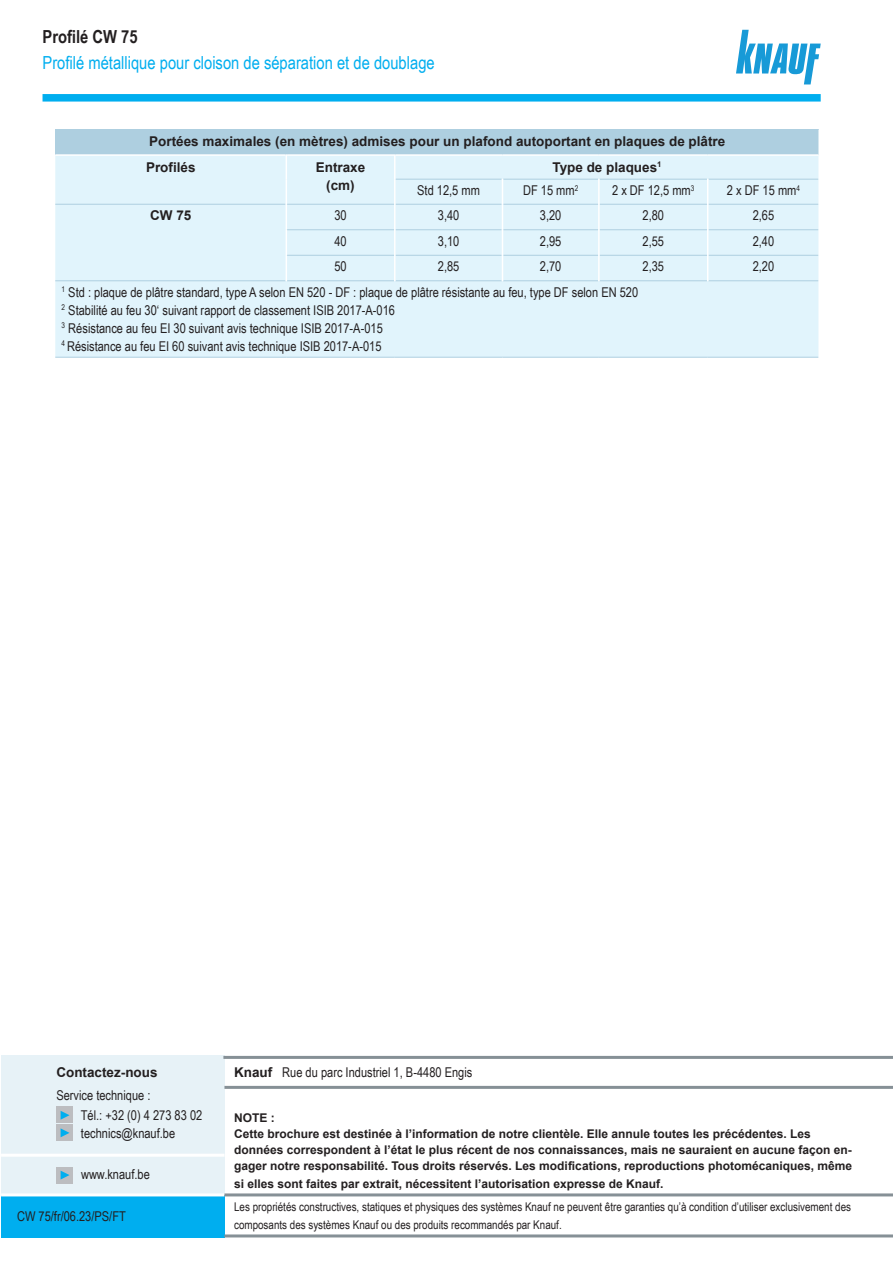
<style>
.page{position:relative;width:893px;height:1263px;background:#fff}
.page>*{position:absolute;margin:0;border:0;box-sizing:border-box;transform-origin:0 0}
.t1{font:18px "Arial Narrow";color:#00aeef}
.t2{font:700 18px "Arial Narrow";color:#231f20}
.Tab_Text_TB{font:13.5px "Arial Narrow";color:#231f20}
.Tab_Kopf_TB{font:13.5px "Arial Narrow";color:#231f20}
.Tab_Kopf_TB-2{font:700 13.5px "Arial";color:#231f20}
.Tab_Text_TB-2{font:700 13.5px/18px "Arial";color:#231f20;text-align:center}
.Tab_Kopf_TB-3{font:700 12px/16px "Arial";color:#231f20}
.Tab_Kopf_TB-4{font:12px/18px "Arial Narrow";color:#231f20}
.s1{font-family:"Arial";font-weight:700}
</style>
<div class="page">
<div style="left:1px;top:1056px;width:223px;height:139px;background:#e7f2f7"></div>
<div style="left:1px;top:1195px;width:223px;height:42px;background:#00aeef"></div>
<hr style="left:1px;top:1154px;width:223px;height:3px;background:#fff">
<hr style="left:1px;top:1193px;width:223px;height:3px;background:#fff">
<hr style="left:223px;top:1056px;width:670px;height:3px;background:#869096">
<hr style="left:224px;top:1086px;width:669px;height:3px;background:#869096">
<hr style="left:224px;top:1193px;width:669px;height:3px;background:#869096">
<hr style="left:224px;top:1234px;width:669px;height:3px;background:#869096">
<div style="left:56px;top:1106px;width:16px;height:16px;background:#bcbdc0"></div>
<div style="left:56px;top:1125px;width:16px;height:16px;background:#bcbdc0"></div>
<div style="left:56px;top:1167px;width:16px;height:16px;background:#bcbdc0"></div>
<svg style="left:61px;top:1111px;width:9px;height:9px"></svg>
<svg style="left:61px;top:1128px;width:9px;height:9px"></svg>
<svg style="left:61px;top:1171px;width:9px;height:8px"></svg>
<svg style="left:736px;top:30px;width:85px;height:54px"></svg>
<div style="left:43px;top:94px;width:778px;height:8px;background:#00aeef"></div>
<div style="left:55px;top:130px;width:764px;height:25px;background:#aecfe0"></div>
<div style="left:55px;top:156px;width:763px;height:201px;background:#e1f4fc"></div>
<hr style="left:395px;top:179px;width:107px;height:1px;background:#aecfe0">
<hr style="left:503px;top:179px;width:95px;height:1px;background:#aecfe0">
<hr style="left:600px;top:179px;width:107px;height:1px;background:#aecfe0">
<hr style="left:708px;top:179px;width:110px;height:1px;background:#aecfe0">
<hr style="left:55px;top:204px;width:231px;height:1px;background:#aecfe0">
<hr style="left:287px;top:204px;width:107px;height:1px;background:#aecfe0">
<hr style="left:395px;top:204px;width:107px;height:1px;background:#aecfe0">
<hr style="left:503px;top:204px;width:95px;height:1px;background:#aecfe0">
<hr style="left:600px;top:204px;width:107px;height:1px;background:#aecfe0">
<hr style="left:708px;top:204px;width:110px;height:1px;background:#aecfe0">
<hr style="left:287px;top:229px;width:107px;height:1px;background:#aecfe0">
<hr style="left:395px;top:229px;width:107px;height:1px;background:#aecfe0">
<hr style="left:503px;top:229px;width:95px;height:1px;background:#aecfe0">
<hr style="left:600px;top:229px;width:107px;height:1px;background:#aecfe0">
<hr style="left:708px;top:229px;width:110px;height:1px;background:#aecfe0">
<hr style="left:287px;top:255px;width:107px;height:1px;background:#aecfe0">
<hr style="left:395px;top:255px;width:107px;height:1px;background:#aecfe0">
<hr style="left:503px;top:255px;width:95px;height:1px;background:#aecfe0">
<hr style="left:600px;top:255px;width:107px;height:1px;background:#aecfe0">
<hr style="left:708px;top:255px;width:110px;height:1px;background:#aecfe0">
<hr style="left:55px;top:280px;width:231px;height:1px;background:#aecfe0">
<hr style="left:287px;top:280px;width:107px;height:1px;background:#aecfe0">
<hr style="left:395px;top:280px;width:107px;height:1px;background:#aecfe0">
<hr style="left:503px;top:280px;width:95px;height:1px;background:#aecfe0">
<hr style="left:600px;top:280px;width:107px;height:1px;background:#aecfe0">
<hr style="left:708px;top:280px;width:110px;height:1px;background:#aecfe0">
<hr style="left:55px;top:357px;width:231px;height:1px;background:#aecfe0">
<hr style="left:286px;top:357px;width:109px;height:1px;background:#aecfe0">
<hr style="left:395px;top:357px;width:107px;height:1px;background:#aecfe0">
<hr style="left:502px;top:357px;width:97px;height:1px;background:#aecfe0">
<hr style="left:599px;top:357px;width:109px;height:1px;background:#aecfe0">
<hr style="left:708px;top:357px;width:110px;height:1px;background:#aecfe0">
<hr style="left:55px;top:154px;width:231px;height:2px;background:#fff">
<hr style="left:287px;top:154px;width:107px;height:2px;background:#fff">
<hr style="left:395px;top:154px;width:107px;height:2px;background:#fff">
<hr style="left:502px;top:154px;width:97px;height:2px;background:#fff">
<hr style="left:599px;top:154px;width:109px;height:2px;background:#fff">
<hr style="left:708px;top:154px;width:110px;height:2px;background:#fff">
<svg style="left:286px;top:154px;width:1px;height:127px"></svg>
<svg style="left:394px;top:154px;width:1px;height:127px"></svg>
<hr style="left:818px;top:130px;width:2px;height:25px;background:#fff">
<hr style="left:598px;top:179px;width:2px;height:25px;background:#fff">
<hr style="left:598px;top:204px;width:2px;height:26px;background:#fff">
<hr style="left:598px;top:230px;width:2px;height:25px;background:#fff">
<svg style="left:502px;top:179px;width:1px;height:102px"></svg>
<hr style="left:598px;top:255px;width:2px;height:26px;background:#fff">
<svg style="left:707px;top:179px;width:1px;height:102px"></svg>
<p class="t2" style="left:43px;top:23px;width:97px">Profilé CW 75</p>
<p class="t1" style="left:43px;top:50px;width:394px">Profilé métallique pour cloison de séparation et de doublage</p>
<p class="Tab_Kopf_TB-2" style="left:149px;top:131px;width:578px">Portées maximales (en mètres) admises pour un plafond autoportant en plaques de plâtre</p>
<p class="Tab_Text_TB-2" style="left:146px;top:158px;width:51px">Profilés</p>
<p class="Tab_Text_TB-2" style="left:316px;top:158px;width:51px">Entraxe (cm)</p>
<p class="Tab_Text_TB-2" style="left:552px;top:158px;width:111px">Type de plaques<sup>1</sup></p>
<p class="Tab_Text_TB" style="left:417px;top:181px;width:64px">Std 12,5 mm</p>
<p class="Tab_Text_TB" style="left:523px;top:181px;width:57px">DF 15 mm<sup>2</sup></p>
<p class="Tab_Text_TB" style="left:612px;top:181px;width:84px">2 x DF 12,5 mm<sup>3</sup></p>
<p class="Tab_Text_TB" style="left:727px;top:181px;width:75px">2 x DF 15 mm<sup>4</sup></p>
<p class="Tab_Text_TB-2" style="left:150px;top:207px;width:43px">CW 75</p>
<p class="Tab_Text_TB" style="left:334px;top:206px;width:14px">30</p>
<p class="Tab_Text_TB" style="left:438px;top:206px;width:23px">3,40</p>
<p class="Tab_Text_TB" style="left:540px;top:206px;width:23px">3,20</p>
<p class="Tab_Text_TB" style="left:642px;top:206px;width:23px">2,80</p>
<p class="Tab_Text_TB" style="left:753px;top:206px;width:23px">2,65</p>
<p class="Tab_Text_TB" style="left:334px;top:231px;width:14px">40</p>
<p class="Tab_Text_TB" style="left:438px;top:231px;width:23px">3,10</p>
<p class="Tab_Text_TB" style="left:540px;top:231px;width:23px">2,95</p>
<p class="Tab_Text_TB" style="left:642px;top:231px;width:23px">2,55</p>
<p class="Tab_Text_TB" style="left:753px;top:231px;width:23px">2,40</p>
<p class="Tab_Text_TB" style="left:334px;top:257px;width:14px">50</p>
<p class="Tab_Text_TB" style="left:438px;top:257px;width:23px">2,85</p>
<p class="Tab_Text_TB" style="left:540px;top:257px;width:23px">2,70</p>
<p class="Tab_Text_TB" style="left:642px;top:257px;width:23px">2,35</p>
<p class="Tab_Text_TB" style="left:753px;top:257px;width:23px">2,20</p>
<p class="Tab_Text_TB" style="left:62px;top:282px;width:578px"><sup>1</sup> Std : plaque de plâtre standard, type A selon EN 520 - DF : plaque de plâtre résistante au feu, type DF selon EN 520</p>
<p class="Tab_Text_TB" style="left:62px;top:300px;width:335px"><sup>2</sup> Stabilité au feu 30‘ suivant rapport de classement ISIB 2017-A-016</p>
<p class="Tab_Text_TB" style="left:62px;top:318px;width:323px"><sup>3</sup> Résistance au feu EI 30 suivant avis technique ISIB 2017-A-015</p>
<p class="Tab_Text_TB" style="left:62px;top:336px;width:321px"><sup>4</sup> Résistance au feu EI 60 suivant avis technique ISIB 2017-A-015</p>
<p class="Tab_Kopf_TB-2" style="left:56px;top:1063px;width:103px">Contactez-nous</p>
<p class="Tab_Kopf_TB" style="left:56px;top:1085px;width:96px">Service technique :</p>
<p class="Tab_Kopf_TB" style="left:81px;top:1105px;width:123px">Tél.: +32 (0) 4 273 83 02</p>
<p class="Tab_Kopf_TB" style="left:81px;top:1123px;width:96px">technics@knauf.be</p>
<p class="Tab_Kopf_TB" style="left:81px;top:1164px;width:70px">www.knauf.be</p>
<p class="Tab_Kopf_TB" style="left:17px;top:1206px;width:110px">CW 75/fr/06.23/PS/FT</p>
<p class="Tab_Kopf_TB" style="left:234px;top:1062px;width:240px"><span class="s1">Knauf</span> Rue du parc Industriel 1, B-4480 Engis</p>
<p class="Tab_Kopf_TB-3" style="left:234px;top:1110px;width:619px">NOTE :<br>Cette brochure est destinée à l’information de notre clientèle. Elle annule toutes les précédentes. Les données correspondent à l’état le plus récent de nos connaissances, mais ne sauraient en aucune façon en&shy;gager notre responsabilité. Tous droits réservés. Les modifications, reproductions photomécaniques, même</p>
<p class="Tab_Kopf_TB-3" style="left:234px;top:1176px;width:431px">si elles sont faites par extrait, nécessitent l’autorisation expresse de Knauf.</p>
<p class="Tab_Kopf_TB-4" style="left:234px;top:1197px;width:618px">Les propriétés constructives, statiques et physiques des systèmes Knauf ne peuvent être garanties qu’à condition d’utiliser exclusivement des composants des systèmes Knauf ou des produits recommandés par Knauf.</p>
</div>
